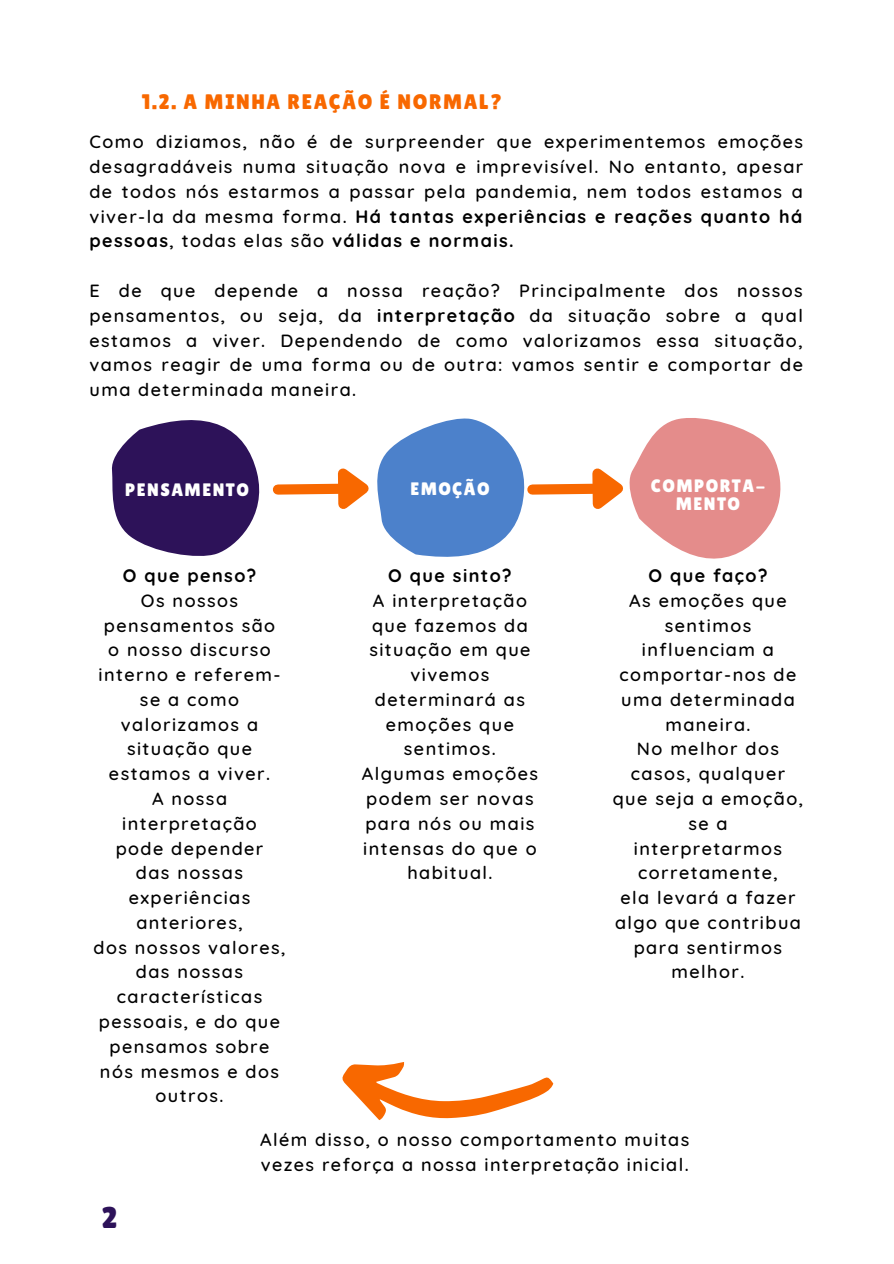
<style>
.page{position:relative;width:894px;height:1264px;background:#fff}
.page>*{position:absolute;margin:0;border:0;box-sizing:border-box;transform-origin:0 0}
.t1{font:30px "Lilita One";color:#2d1259}
.t2{font:21px "Lilita One";letter-spacing:.08em;color:#f86800}
.t3{font:500 18px/24.8px "Quicksand";letter-spacing:.08em;color:#000;text-align:center}
.t4{font:18px/18px "Lilita One";letter-spacing:.08em;color:#fff;text-align:center}
.t5{font:700 18px "Quicksand";letter-spacing:.08em;color:#000}
.s1{font-weight:700}
</style>
<div class="page">
<svg style="left:111px;top:420px;width:149px;height:136px;fill:#2d1259"></svg>
<svg style="left:381px;top:418px;width:141px;height:139px;fill:#4c81cb"></svg>
<svg style="left:522px;top:418px;width:259px;height:141px"></svg>
<svg style="left:342px;top:1062px;width:211px;height:58px"></svg>
<svg style="left:272px;top:462px;width:109px;height:52px"></svg>
<p class="t2" style="left:142px;top:89px;width:362px">1.2. A MINHA REAÇÃO É NORMAL?</p>
<p class="t3" style="left:89px;top:129px;width:715px;text-align:justify">Como diziamos, não é de surpreender que experimentemos emoções desagradáveis numa situação nova e imprevisível. No entanto, apesar de todos nós estarmos a passar pela pandemia, nem todos estamos a viver-la da mesma forma. <span class="s1">Há tantas experiências e reações quanto há pessoas</span>, todas elas são <span class="s1">válidas e normais.</span></p>
<p class="t3" style="left:89px;top:278px;width:714px;text-align:justify">E de que depende a nossa reação? Principalmente dos nossos pensamentos, ou seja, da <span class="s1">interpretação</span> da situação sobre a qual estamos a viver. Dependendo de como valorizamos essa situação, vamos reagir de uma forma ou de outra: vamos sentir e comportar de uma determinada maneira.</p>
<p class="t4" style="left:125px;top:480px;width:125px">PENSAMENTO</p>
<p class="t4" style="left:410px;top:480px;width:81px">EMOÇÃO</p>
<p class="t4" style="left:650px;top:476px;width:116px">COMPORTA-<br>MENTO</p>
<p class="t5" style="left:123px;top:564px;width:135px">O que penso?</p>
<p class="t3" style="left:93px;top:587px;width:193px">Os nossos pensamentos são<br>o nosso discurso interno e referem&shy;se a como valorizamos a situação que estamos a viver.<br>A nossa interpretação<br>pode depender<br>das nossas experiências anteriores,<br>dos nossos valores, das nossas características pessoais, e do que pensamos sobre nós mesmos e dos outros.</p>
<p class="t5" style="left:388px;top:564px;width:125px">O que sinto?</p>
<p class="t3" style="left:362px;top:587px;width:177px">A interpretação que fazemos da situação em que vivemos determinará as emoções que sentimos.<br>Algumas emoções podem ser novas para nós ou mais intensas do que o habitual.</p>
<p class="t5" style="left:648px;top:564px;width:120px">O que faço?</p>
<p class="t3" style="left:612px;top:587px;width:192px">As emoções que sentimos influenciam a comportar-nos de uma determinada maneira.<br>No melhor dos casos, qualquer que seja a emoção, se a interpretarmos corretamente,<br>ela levará a fazer algo que contribua para sentirmos melhor.</p>
<h1 class="t1" style="left:101px;top:1200px;width:17px">2</h1>
<p class="t3" style="left:260px;top:1127px;width:431px;text-align:left">Além disso, o nosso comportamento muitas vezes reforça a nossa interpretação inicial.</p>
</div>
